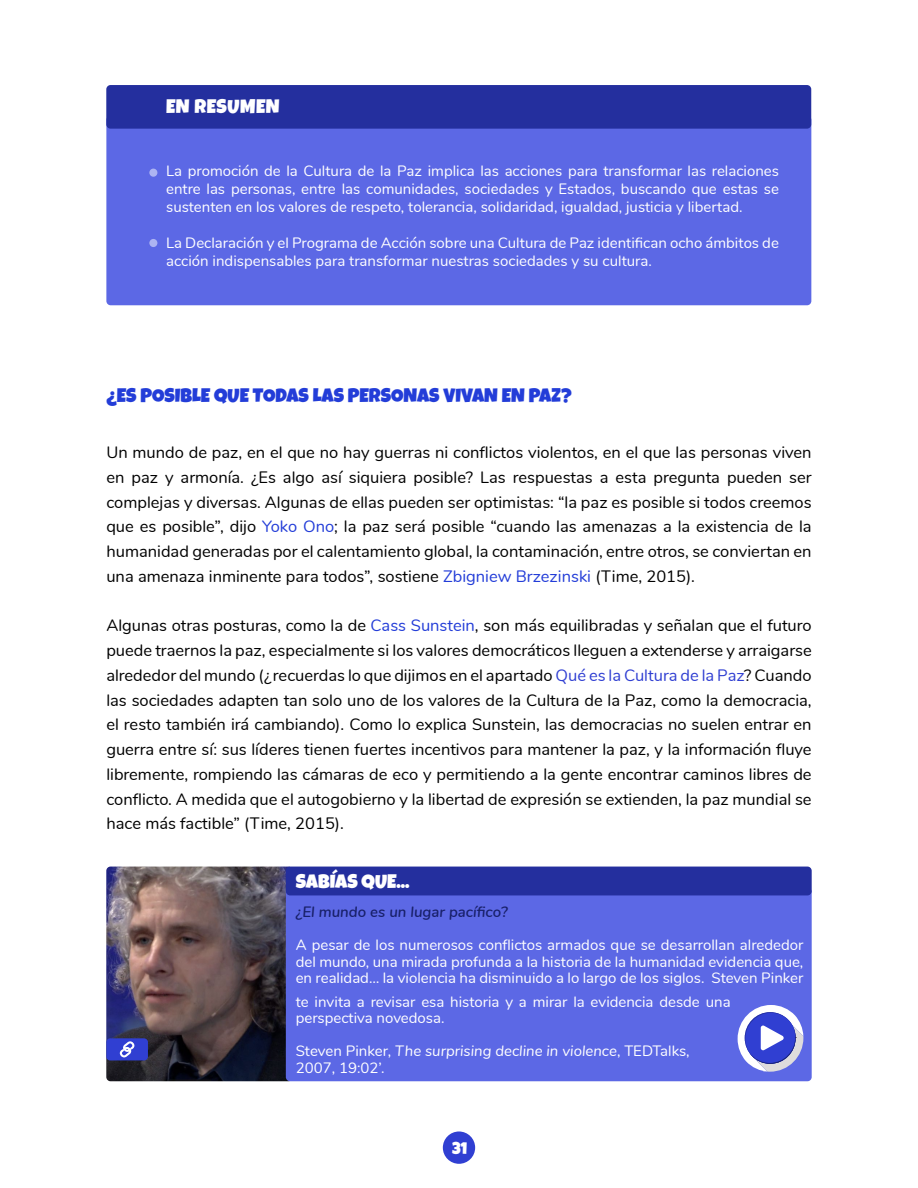
<style>
.page{position:relative;width:918px;height:1188px;background:#fff}
.page>*{position:absolute;margin:0;border:0;box-sizing:border-box;transform-origin:0 0}
.t1{font:19.5px "Luckiest Guy";color:#233dd8}
.t2{font:19.5px "Luckiest Guy";letter-spacing:.015em;color:#fff}
.t3{font:16.5px/24.8px "Nunito";color:#000;text-align:justify}
.t4{font:16.5px "Luckiest Guy";color:#fff}
.t5{font:15px/16.5px "Nunito";color:#fff}
.t6{font:italic 600 15px "Nunito";color:#182069}
.s1{color:#233dd8}
.s2{color:#303fd2}
.s3{font-style:italic}
</style>
<div class="page">
<div style="left:443px;top:1131px;width:32px;height:33px;background:#303fd2;border-radius:50%"></div>
<div style="left:106px;top:116px;width:705px;height:189px;background:#5c68e5;border-radius:4px"></div>
<div style="left:106px;top:85px;width:705px;height:44px;background:#242f9e;border-radius:4px"></div>
<div style="left:149px;top:169px;width:8px;height:8px;background:#adb4f2;border-radius:50%"></div>
<div style="left:149px;top:239px;width:8px;height:8px;background:#adb4f2;border-radius:50%"></div>
<img style="left:106px;top:867px;width:182px;height:214px">
<div style="left:286px;top:888px;width:526px;height:193px;background:#5c68e5;border-radius:4px"></div>
<div style="left:286px;top:867px;width:526px;height:28px;background:#242f9e;border-radius:4px"></div>
<div style="left:106px;top:1038px;width:42px;height:22px;background:#303fd2;border-radius:4px"></div>
<svg style="left:120px;top:1041px;width:14px;height:16px"></svg>
<svg style="left:738px;top:1005px;width:65px;height:67px"></svg>
<p class="t2" style="left:166px;top:93px;width:115px">EN RESUMEN</p>
<p class="t5" style="left:166px;top:161px;width:614px;line-height:18px;text-align:justify">La promoción de la Cultura de la Paz implica las acciones para transformar las relaciones entre las personas, entre las comunidades, sociedades y Estados, buscando que estas se sustenten en los valores de respeto, tolerancia, solidaridad, igualdad, justicia y libertad.</p>
<p class="t5" style="left:166px;top:233px;width:614px;line-height:18px">La Declaración y el Programa de Acción sobre una Cultura de Paz identifican ocho ámbitos de acción indispensables para transformar nuestras sociedades y su cultura.</p>
<p class="t1" style="left:106px;top:382px;width:467px">¿ES POSIBLE QUE TODAS LAS PERSONAS VIVAN EN PAZ?</p>
<p class="t3" style="left:106px;top:439px;width:707px">Un mundo de paz, en el que no hay guerras ni conflictos violentos, en el que las personas viven en paz y armonía. ¿Es algo así siquiera posible? Las respuestas a esta pregunta pueden ser complejas y diversas. Algunas de ellas pueden ser optimistas: “la paz es posible si todos creemos que es posible”, dijo <span class="s1">Yoko Ono</span>; la paz será posible “cuando las amenazas a la existencia de la humanidad generadas por el calentamiento global, la contaminación, entre otros, se conviertan en una amenaza inminente para todos”, sostiene <span class="s1">Zbigniew Brzezinski</span> (Time, 2015).</p>
<p class="t3" style="left:106px;top:612px;width:707px">Algunas otras posturas, como la de <span class="s1">Cass Sunstein</span>, son más equilibradas y señalan que el futuro puede traernos la paz, especialmente si los valores democráticos lleguen a extenderse y arraigarse alrededor del mundo (¿recuerdas lo que dijimos en el apartado <span class="s2">Qué es la Cultura de la Paz</span>? Cuando las sociedades adapten tan solo uno de los valores de la Cultura de la Paz, como la democracia, el resto también irá cambiando). Como lo explica Sunstein, las democracias no suelen entrar en guerra entre sí: sus líderes tienen fuertes incentivos para mantener la paz, y la información fluye libremente, rompiendo las cámaras de eco y permitiendo a la gente encontrar caminos libres de conflicto. A medida que el autogobierno y la libertad de expresión se extienden, la paz mundial se hace más factible” (Time, 2015).</p>
<p class="t2" style="left:296px;top:868px;width:115px">SABÍAS QUE...</p>
<p class="t6" style="left:296px;top:901px;width:214px">¿El mundo es un lugar pacífico?</p>
<p class="t5" style="left:296px;top:936px;width:509px;text-align:justify">A pesar de los numerosos conflictos armados que se desarrollan alrededor del mundo, una mirada profunda a la historia de la humanidad evidencia que, en realidad… la violencia ha disminuido a lo largo de los siglos. Steven Pinker</p>
<p class="t5" style="left:296px;top:992px;width:436px">te invita a revisar esa historia y a mirar la evidencia desde una perspectiva novedosa.</p>
<p class="t5" style="left:296px;top:1042px;width:395px">Steven Pinker, <span class="s3">The surprising decline in violence</span>, TEDTalks,<br>2007, 19:02’.</p>
<p class="t4" style="left:452px;top:1138px;width:17px">31</p>
</div>
